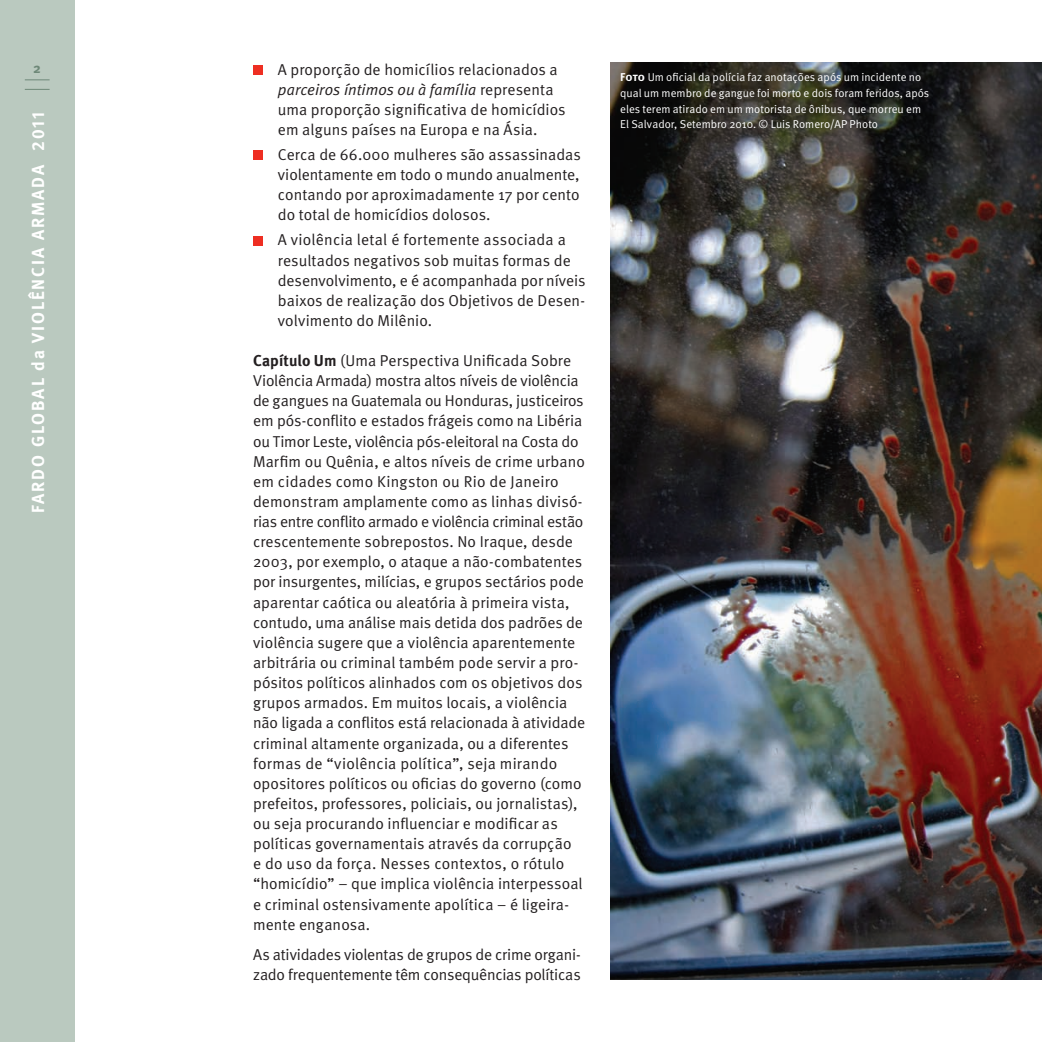
<style>
.page{position:relative;width:1042px;height:1042px;background:#fff}
.page>*{position:absolute;margin:0;border:0;box-sizing:border-box;transform-origin:0 0}
.t1{font:700 17.5px "Meta";letter-spacing:.11em;color:#fff}
.t2{font:15.75px/20.1px "Meta Normal";letter-spacing:.005em;color:#231f20}
.t3{font:15.75px/20.1px "Meta Normal";letter-spacing:-.015em;color:#231f20}
.t4{font:700 14px "Meta";color:#6e8878}
.t5{font:11.38px/15.8px "Meta Normal";letter-spacing:.005em;color:#fff}
.s1{font-family:"Meta Bold Caps Expert";font-weight:400}
.s2{font-style:italic}
.s3{font-family:"Meta";font-weight:700}
.s4{font-family:"Meta Bold Caps"}
</style>
<div class="page">
<div style="left:0;top:0;width:74px;height:1042px;background:#bac9bf"></div>
<svg style="left:25px;top:80px;width:25px;height:1px"></svg>
<svg style="left:25px;top:89px;width:25px;height:1px"></svg>
<div style="left:253px;top:65px;width:10px;height:9px;background:#ee2e22"></div>
<div style="left:253px;top:150px;width:10px;height:10px;background:#ee2e22"></div>
<div style="left:253px;top:235px;width:10px;height:10px;background:#ee2e22"></div>
<img style="left:610px;top:62px;width:432px;height:918px">
<p class="t4" style="left:33px;top:60px;width:9px">2</p>
<p class="t1" style="left:27px;top:513px;width:403px;rotate:-90deg">FARDO GLOBAL da VIOLÊNCIA ARMADA <span class="s1">2011</span></p>
<p class="t2" style="left:278px;top:59px;width:289px">A proporção de homicílios relacionados a <span class="s2">parceiros íntimos ou à família</span> representa uma proporção significativa de homicídios em alguns países na Europa e na Ásia.</p>
<p class="t2" style="left:278px;top:144px;width:305px;text-align:justify">Cerca de 66.000 mulheres são assassinadas violentamente em todo o mundo anualmente, contando por aproximadamente 17 por cento do total de homicídios dolosos.</p>
<p class="t2" style="left:278px;top:230px;width:309px">A violência letal é fortemente associada a resultados negativos sob muitas formas de desenvolvimento, e é acompanhada por níveis baixos de realização dos Objetivos de Desen&shy;volvimento do Milênio.</p>
<p class="t2" style="left:253px;top:350px;width:334px"><span class="s3">Capítulo Um</span> (Uma Perspectiva Unificada Sobre Violência Armada) mostra altos níveis de violência de gangues na Guatemala ou Honduras, justiceiros em pós-conflito e estados frágeis como na Libéria ou Timor Leste, violência pós-eleitoral na Costa do Marfim ou Quênia, e altos níveis de crime urbano em cidades como Kingston ou Rio de Janeiro demonstram amplamente como as linhas divisó&shy;rias entre conflito armado e violência criminal estão crescentemente sobrepostos. No Iraque, desde 2003, por exemplo, o ataque a não-combatentes por insurgentes, milícias, e grupos sectários pode aparentar caótica ou aleatória à primeira vista, contudo, uma análise mais detida dos padrões de violência sugere que a violência aparentemente arbitrária ou criminal também pode servir a pro&shy;pósitos políticos alinhados com os objetivos dos grupos armados. Em muitos locais, a violência não ligada a conflitos está relacionada à atividade criminal altamente organizada, ou a diferentes formas de “violência política”, seja mirando opositores políticos ou oficias do governo (como prefeitos, professores, policiais, ou jornalistas), ou seja procurando influenciar e modificar as políticas governamentais através da corrupção<br>e do uso da força. Nesses contextos, o rótulo “homicídio” – que implica violência interpessoal e criminal ostensivamente apolítica – é ligeira&shy;mente enganosa.</p>
<p class="t3" style="left:253px;top:944px;width:329px">As atividades violentas de grupos de crime organi&shy;zado frequentemente têm consequências políticas</p>
<p class="t5" style="left:620px;top:69px;width:311px"><span class="s4">Foto</span> Um oficial da polícia faz anotações após um incidente no qual um membro de gangue foi morto e dois foram feridos, após eles terem atirado em um motorista de ônibus, que morreu em El Salvador, Setembro 2010. © Luis Romero/AP Photo</p>
</div>
